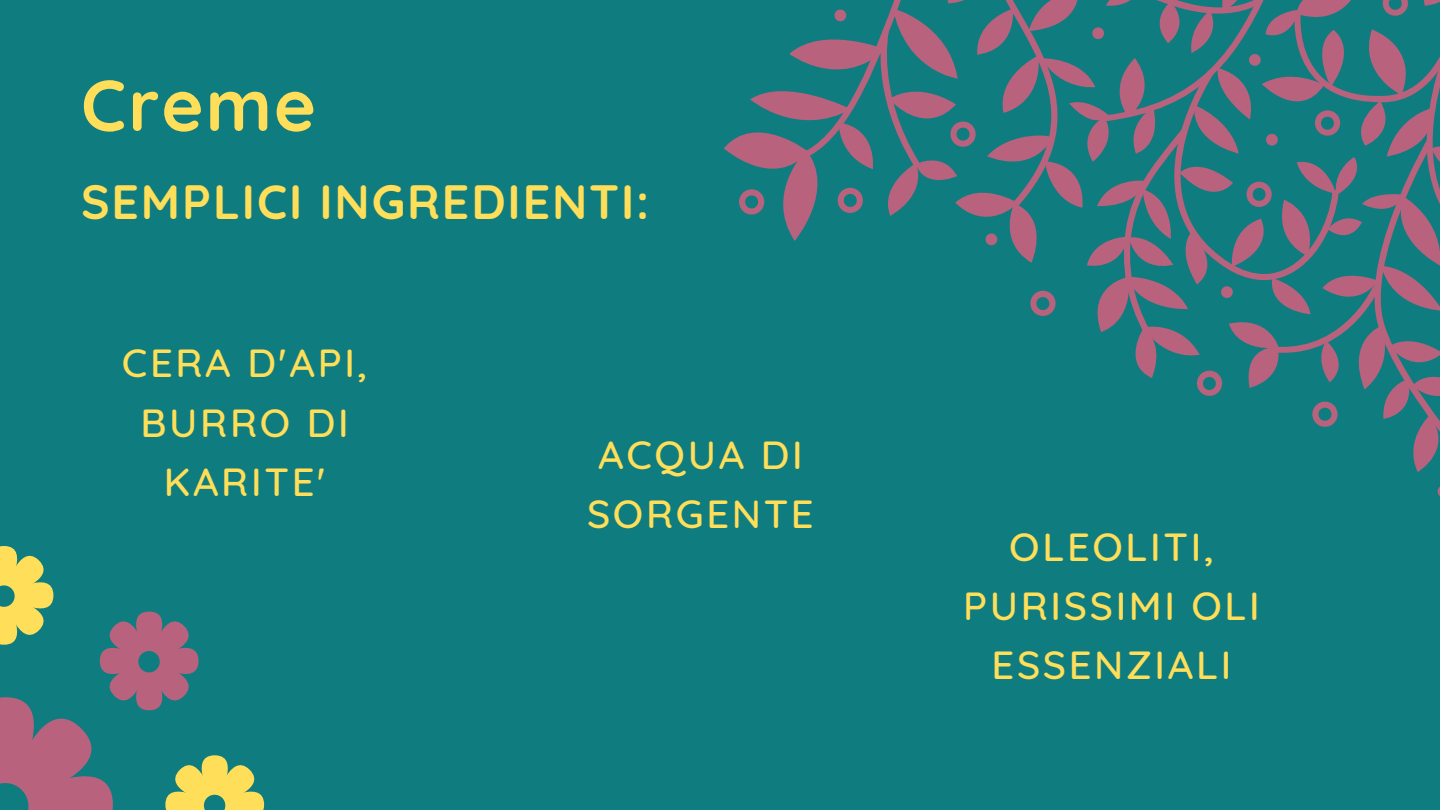
<style>
.page{position:relative;width:1440px;height:810px;background:#0f7d80}
.page>*{position:absolute;margin:0;border:0;box-sizing:border-box;transform-origin:0 0}
.t1{font:700 72px "Quicksand";letter-spacing:.03em;color:#ffde59}
.t2{font:700 48px "Quicksand";letter-spacing:.04em;color:#ffde59}
.t3{font:500 40px/59.4px "Quicksand";letter-spacing:.065em;color:#ffde59;text-align:center}
</style>
<div class="page">
<svg style="left:724px;top:0;width:716px;height:496px"></svg>
<svg style="left:0;top:546px;width:264px;height:264px"></svg>
<h1 class="t1" style="left:81px;top:59px;width:236px">Creme</h1>
<p class="t2" style="left:81px;top:171px;width:570px">SEMPLICI INGREDIENTI:</p>
<p class="t3" style="left:122px;top:333px;width:247px">CERA D'API,<br>BURRO DI<br>KARITE'</p>
<p class="t3" style="left:587px;top:424px;width:228px;text-align:left">ACQUA DI<br>SORGENTE</p>
<p class="t3" style="left:963px;top:516px;width:298px">OLEOLITI,<br>PURISSIMI OLI<br>ESSENZIALI</p>
</div>
